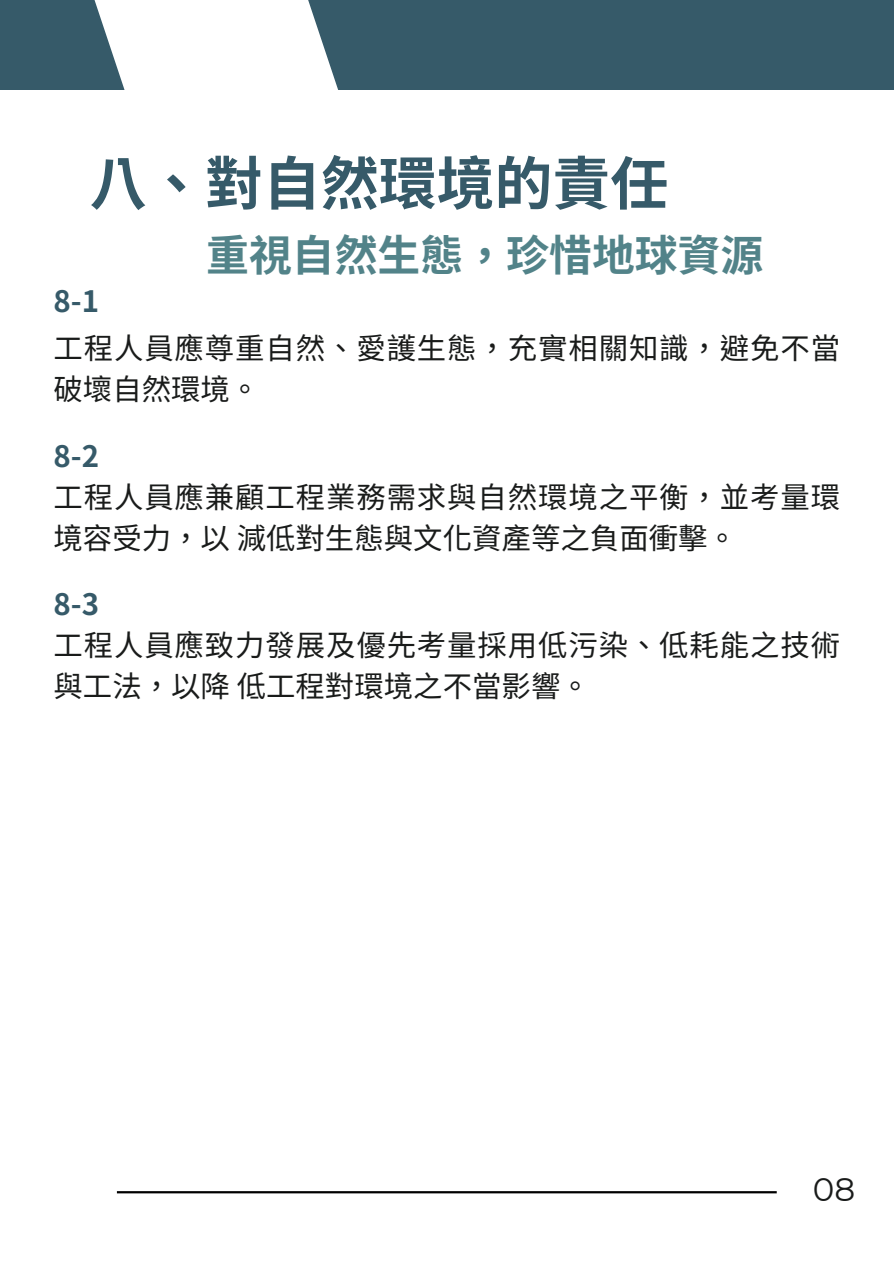
<style>
.page{position:relative;width:894px;height:1264px;background:#fff}
.page>*{position:absolute;margin:0;border:0;box-sizing:border-box;transform-origin:0 0}
.t1{font:700 57.9px "Noto Sans TC";color:#365a69}
.t2{font:700 42.9px "Noto Sans TC";color:#528389}
.t3{font:32.55px "Montserrat";color:#191b1a}
.t4{font:29.4px/40.8px "Noto Sans TC";letter-spacing:.03em;color:#191b1a}
.t5{font:700 29.4px "Noto Sans TC";color:#365a69}
</style>
<div class="page">
<div style="left:0;top:0;width:893px;height:89px;background:#365a69"></div>
<svg style="left:90px;top:0;width:284px;height:90px;fill:#fff"></svg>
<hr style="left:117px;top:1191px;width:659px;height:2px;background:#000">
<h1 class="t1" style="left:89px;top:137px;width:580px">八、對自然環境的責任</h1>
<h2 class="t2" style="left:206px;top:221px;width:558px">重視自然生態，珍惜地球資源</h2>
<p class="t5" style="left:53px;top:278px;width:47px">8-1</p>
<p class="t4" style="left:53px;top:326px;width:788px">工程人員應尊重自然、愛護生態，充實相關知識，避免不當破壞自然環境。</p>
<p class="t5" style="left:53px;top:433px;width:47px">8-2</p>
<p class="t4" style="left:53px;top:474px;width:788px">工程人員應兼顧工程業務需求與自然環境之平衡，並考量環境容受力，以減低對生態與文化資產等之負面衝擊。</p>
<p class="t5" style="left:53px;top:581px;width:47px">8-3</p>
<p class="t4" style="left:53px;top:623px;width:788px">工程人員應致力發展及優先考量採用低污染、低耗能之技術與工法，以降低工程對環境之不當影響。</p>
<p class="t3" style="left:812px;top:1169px;width:44px">08</p>
</div>
